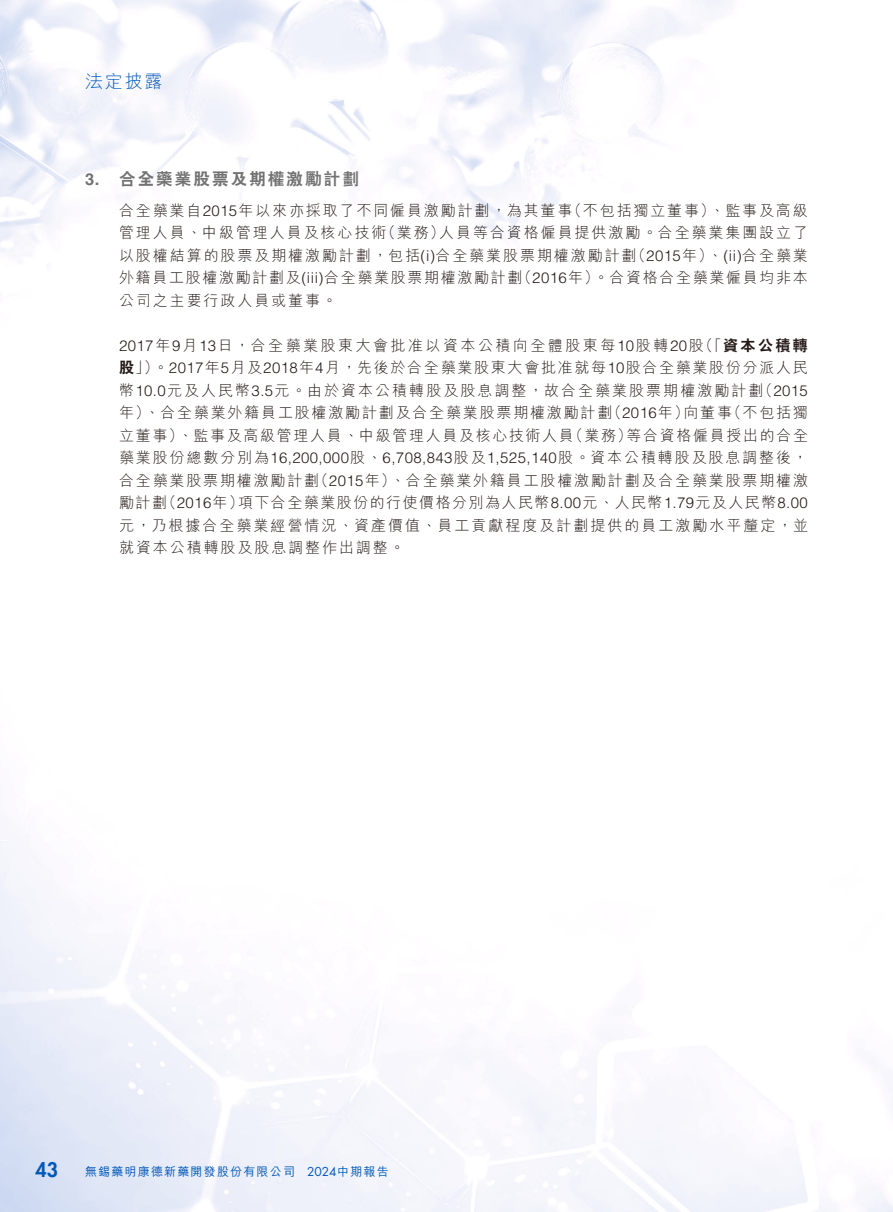
<style>
.page{position:relative;width:893px;height:1212px;background:#fff}
.page>*{position:absolute;margin:0;border:0;box-sizing:border-box;transform-origin:0 0}
.t1{font:800 19.5px "Futura Std";color:#0058b8}
.t2{font:300 18px "M Hei HK";color:#0058b8}
.t3{font:800 16.5px "C Hei 2 HK";letter-spacing:.13em;color:#727272}
.t4{font:700 16.5px "Helvetica LT Std";color:#727272}
.t5{font:300 15px/22.5px "M Hei HK";letter-spacing:.125em;color:#231916}
.t6{font:300 15px/22.5px "M Hei HK";letter-spacing:.1em;color:#231916}
.t7{font:300 15px "Helvetica LT Std";letter-spacing:.03em;color:#231916}
.t8{font:800 15px "C Hei 2 HK";letter-spacing:.165em;color:#231916}
.t9{font:500 12px "M Hei HK";letter-spacing:.1em;color:#0058b8}
.t10{font:12px "Futura Std";color:#0058b8}
.s1{font-family:"Helvetica LT Std"}
.s2{font-family:"M Hei HK";font-weight:300}
.s3{font-family:"C Hei 2 HK";font-weight:800}
.s4{font-family:"M Hei HK"}
.s5{font-family:"M Hei HK";font-weight:500}
</style>
<div class="page">
<p class="t2" style="left:85px;top:73px;width:79px">法定披露</p>
<p class="t4" style="left:85px;top:169px;width:16px">3.</p>
<p class="t3" style="left:119px;top:170px;width:241px">合全藥業股票及期權激勵計劃</p>
<p class="t5" style="left:567px;top:199px;width:243px">（不包括獨立董事）、監事及高級</p>
<p class="t5" style="left:439px;top:199px;width:370px;text-indent:-320px">合全藥業自<span class="s1">2015</span>年以來亦採取了不同僱員激勵計劃，為其董事<br>人員等合資格僱員提供激勵。合全藥業集團設立了</p>
<p class="t5" style="left:381px;top:221px;width:66px">（業務）</p>
<p class="t5" style="left:119px;top:221px;width:269px">管理人員、中級管理人員及核心技術</p>
<p class="t5" style="left:631px;top:244px;width:178px">（<span class="s1">2015</span>年）、<span class="s1">( )i i</span> 合全藥業</p>
<p class="t5" style="left:517px;top:244px;width:293px;text-indent:-398px">以股權結算的股票及期權激勵計劃，包括 <span class="s1">)i(</span> 合全藥業股票期權激勵計劃<br>（<span class="s1">2016</span>年）。合資格合全藥業僱員均非本</p>
<p class="t5" style="left:119px;top:266px;width:405px">外籍員工股權激勵計劃及<span class="s1">(iii)</span>合全藥業股票期權激勵計劃公司之主要行政人員或董事。</p>
<p class="t8" style="left:698px;top:338px;width:111px"><span class="s2">（「</span>資本公積轉</p>
<p class="t5" style="left:119px;top:334px;width:690px"><span class="s1">2017</span>年<span class="s1">9</span>月<span class="s1">13</span>日，合全藥業股東大會批准以資本公積向全體股東每<span class="s1">10</span>股轉<span class="s1">20</span>股<br><span class="s3">股</span>」）。<span class="s1">2017</span>年<span class="s1">5</span>月及<span class="s1">2018</span>年<span class="s1">4</span>月，先後於合全藥業股東大會批准就每<span class="s1">10</span>股合全藥業股份分派人民</p>
<p class="t7" style="left:758px;top:381px;width:52px"><span class="s4">)</span>2015</p>
<p class="t5" style="left:726px;top:379px;width:83px;text-indent:-607px">幣<span class="s1">10.0</span>元及人民幣<span class="s1">3.5</span>元。由於資本公積轉股及股息調整，故合全藥業股票期權激勵計劃<br>（不包括獨</p>
<p class="t5" style="left:119px;top:401px;width:495px">年）、合全藥業外籍員工股權激勵計劃及合全藥業股票期權激勵計劃</p>
<p class="t7" style="left:607px;top:404px;width:84px"><span class="s4">（</span>2016<span class="s4">年）</span></p>
<p class="t5" style="left:683px;top:401px;width:50px">向董事</p>
<p class="t5" style="left:119px;top:424px;width:456px">立董事）、監事及高級管理人員、中級管理人員及核心技術人員</p>
<p class="t5" style="left:119px;top:446px;width:690px">藥業股份總數分別為<span class="s1">16,200,000</span>股、<span class="s1">6,708,843</span>股及<span class="s1">1,525,140</span>股。資本公積轉股及股息調整後，</p>
<p class="t5" style="left:314px;top:469px;width:496px">（<span class="s1">2015</span>年）、合全藥業外籍員工股權激勵計劃及合全藥業股票期權激</p>
<p class="t5" style="left:568px;top:424px;width:65px">（業務）</p>
<p class="t5" style="left:627px;top:424px;width:183px">等合資格僱員授出的合全</p>
<p class="t6" style="left:238px;top:469px;width:571px;text-indent:-119px">合全藥業股票期權激勵計劃<br>項下合全藥業股份的行使價格分別為人民幣<span class="s1">8.00</span>元、人民幣<span class="s1">1.79</span>元及人民幣<span class="s1">8.00</span></p>
<p class="t7" style="left:161px;top:494px;width:84px"><span class="s4">（</span>2016<span class="s4">年）</span></p>
<p class="t5" style="left:119px;top:491px;width:690px">勵計劃<br>元，乃根據合全藥業經營情況、資產價值、員工貢獻程度及計劃提供的員工激勵水平釐定，並就資本公積轉股及股息調整作出調整。</p>
<h1 class="t1" style="left:35px;top:1157px;width:24px">43</h1>
<p class="t9" style="left:85px;top:1163px;width:212px">無錫藥明康德新藥開發股份有限公司</p>
<p class="t10" style="left:307px;top:1164px;width:83px">2024<span class="s5">中期報告</span></p>
</div>
